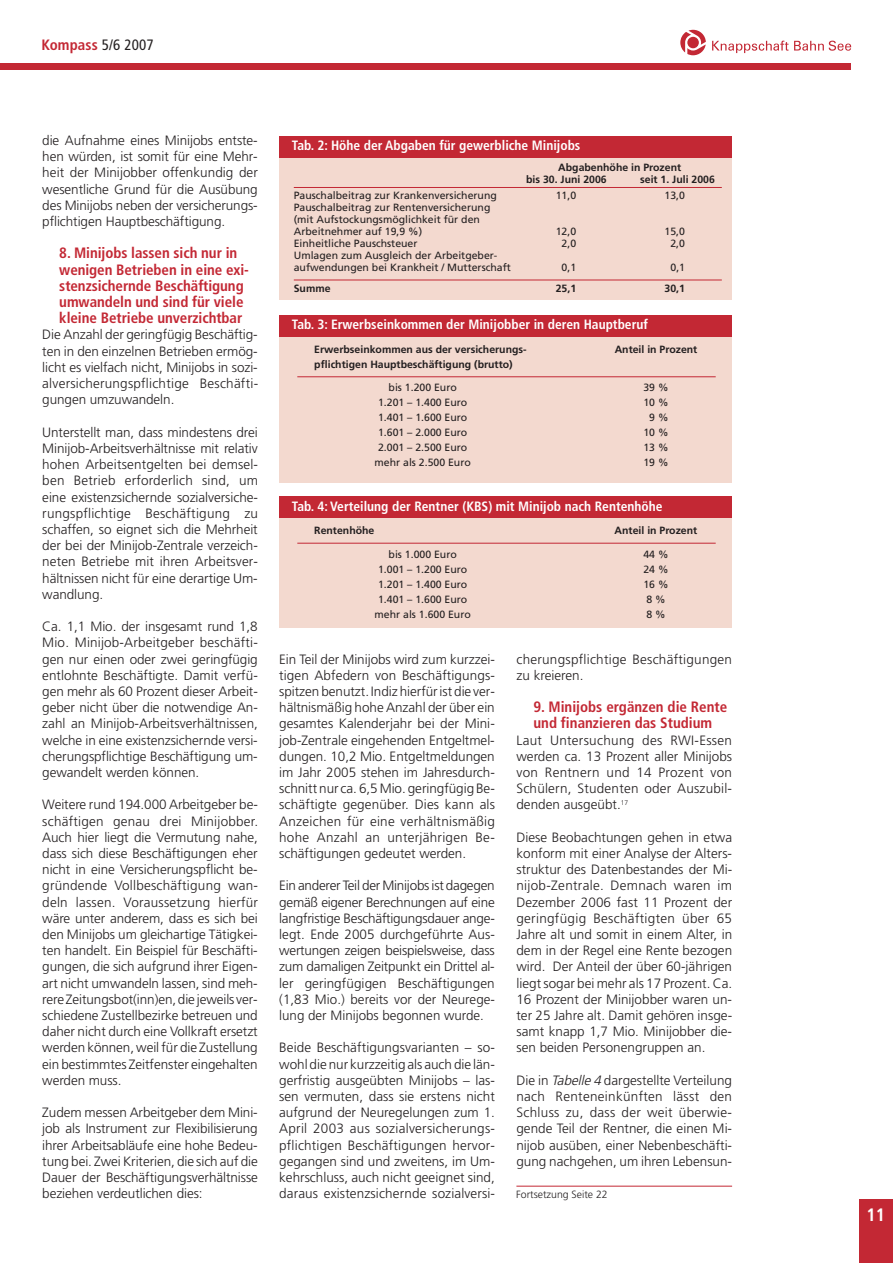
<style>
.page{position:relative;width:893px;height:1263px;background:#fff}
.page>*{position:absolute;margin:0;border:0;box-sizing:border-box;transform-origin:0 0}
.t1{font:700 condensed 18px "Frutiger";color:#fff}
.t2{font:700 condensed 15px/16.2px "Frutiger";letter-spacing:-.005em;color:#c32834}
.t3{font:300 13.5px/16.2px "Frutiger";color:#231f20;text-align:justify}
.t4{font:700 condensed 13.5px "Frutiger";color:#fff}
.t5{font:300 13.5px/16.2px "Frutiger";letter-spacing:.02em;color:#231f20}
.t6{font:10.5px/12px "Frutiger";color:#231f20}
.t7{font:700 10.5px/12px "Frutiger";color:#231f20}
.t8{font:300 10.5px "Frutiger";color:#231f20}
.s1{font-weight:400;color:#231f20}
.s2{font-style:italic}
</style>
<div class="page">
<div style="left:859px;top:1199px;width:34px;height:64px;background:#c32834"></div>
<div style="left:0;top:63px;width:850px;height:6px;background:#c32834"></div>
<svg style="left:712px;top:41px;width:76px;height:12px"></svg>
<svg style="left:794px;top:41px;width:57px;height:10px"></svg>
<svg style="left:680px;top:30px;width:26px;height:25px"></svg>
<div style="left:279px;top:150px;width:453px;height:150px;background:#f3d9cf"></div>
<hr style="left:294px;top:187px;width:428px;height:1px;background:#c32834">
<hr style="left:294px;top:280px;width:428px;height:1px;background:#c32834">
<div style="left:279px;top:136px;width:453px;height:21px;background:#c32834"></div>
<div style="left:279px;top:315px;width:453px;height:167px;background:#f3d9cf"></div>
<hr style="left:297px;top:376px;width:419px;height:1px;background:#c32834">
<div style="left:279px;top:315px;width:453px;height:21px;background:#c32834"></div>
<div style="left:279px;top:496px;width:453px;height:132px;background:#f3d9cf"></div>
<hr style="left:297px;top:543px;width:419px;height:1px;background:#c32834">
<div style="left:279px;top:496px;width:453px;height:22px;background:#c32834"></div>
<hr style="left:516px;top:1186px;width:216px;height:1px;background:#c32834">
<p class="t2" style="left:41px;top:38px;width:114px">Kompass <span class="s1">5/6 2007</span></p>
<p class="t3" style="left:42px;top:133px;width:217px">die Aufnahme eines Minijobs entste&shy;hen würden, ist somit für eine Mehr&shy;heit der Minijobber offenkundig der wesentliche Grund für die Ausübung des Minijobs neben der versicherungs&shy;pflichtigen Hauptbeschäftigung.</p>
<p class="t2" style="left:59px;top:246px;width:191px">8. Minijobs lassen sich nur in wenigen Betrieben in eine exi&shy;stenzsichernde Beschäftigung umwandeln und sind für viele kleine Betriebe unverzichtbar</p>
<p class="t3" style="left:42px;top:328px;width:217px">Die Anzahl der geringfügig Beschäftig&shy;ten in den einzelnen Betrieben ermög&shy;licht es vielfach nicht, Minijobs in sozi&shy;alversicherungspflichtige Beschäfti&shy;gungen umzuwandeln.</p>
<p class="t3" style="left:42px;top:425px;width:217px">Unterstellt man, dass mindestens drei Minijob-Arbeitsverhältnisse mit relativ hohen Arbeitsentgelten bei demsel&shy;ben Betrieb erforderlich sind, um eine existenzsichernde sozialversiche&shy;rungspflichtige Beschäftigung zu schaffen, so eignet sich die Mehrheit der bei der Minijob-Zentrale verzeich&shy;neten Betriebe mit ihren Arbeitsver&shy;hältnissen nicht für eine derartige Um&shy;wandlung.</p>
<p class="t3" style="left:42px;top:619px;width:217px">Ca. 1,1 Mio. der insgesamt rund 1,8<br>Mio. Minijob-Arbeitgeber beschäfti&shy;gen nur einen oder zwei geringfügig entlohnte Beschäftigte. Damit verfü&shy;gen mehr als 60 Prozent dieser Arbeit&shy;geber nicht über die notwendige An&shy;zahl an Minijob-Arbeitsverhältnissen, welche in eine existenzsichernde versi&shy;cherungspflichtige Beschäftigung um&shy;gewandelt werden können.</p>
<p class="t3" style="left:42px;top:797px;width:217px">Weitere rund 194.000 Arbeitgeber be&shy;schäftigen genau drei Minijobber.<br>Auch hier liegt die Vermutung nahe, dass sich diese Beschäftigungen eher nicht in eine Versicherungspflicht be&shy;gründende Vollbeschäftigung wan&shy;deln lassen. Voraussetzung hierfür wäre unter anderem, dass es sich bei den Minijobs um gleichartige Tätigkei&shy;ten handelt. Ein Beispiel für Beschäfti&shy;gungen, die sich aufgrund ihrer Eigen&shy;art nicht umwandeln lassen, sind meh&shy;rere Zeitungsbot(inn)en, die jeweils ver&shy;schiedene Zustellbezirke betreuen und daher nicht durch eine Vollkraft ersetzt werden können, weil für die Zustellung ein bestimmtes Zeitfenster eingehalten werden muss.</p>
<p class="t3" style="left:42px;top:1105px;width:217px">Zudem messen Arbeitgeber dem Mini&shy;job als Instrument zur Flexibilisierung ihrer Arbeitsabläufe eine hohe Bedeu&shy;tung bei. Zwei Kriterien, die sich auf die Dauer der Beschäftigungsverhältnisse beziehen verdeutlichen dies:</p>
<p class="t4" style="left:292px;top:140px;width:290px">Tab. 2: Höhe der Abgaben für gewerbliche Minijobs</p>
<p class="t7" style="left:526px;top:162px;width:157px;text-indent:32px">Abgabenhöhe in Prozent bis 30. Juni 2006</p>
<p class="t7" style="left:640px;top:174px;width:76px">seit 1. Juli 2006</p>
<p class="t6" style="left:294px;top:190px;width:205px">Pauschalbeitrag zur Krankenversicherung</p>
<p class="t6" style="left:556px;top:190px;width:22px">11,0</p>
<p class="t6" style="left:665px;top:190px;width:22px">13,0</p>
<p class="t6" style="left:294px;top:202px;width:198px">Pauschalbeitrag zur Rentenversicherung (mit Aufstockungsmöglichkeit für den<br>Arbeitnehmer auf 19,9 %)</p>
<p class="t6" style="left:556px;top:226px;width:22px">12,0</p>
<p class="t6" style="left:665px;top:226px;width:22px">15,0</p>
<p class="t6" style="left:294px;top:238px;width:125px">Einheitliche Pauschsteuer</p>
<p class="t6" style="left:562px;top:238px;width:16px">2,0</p>
<p class="t6" style="left:670px;top:238px;width:16px">2,0</p>
<p class="t6" style="left:294px;top:250px;width:219px">Umlagen zum Ausgleich der Arbeitgeber&shy;aufwendungen bei Krankheit / Mutterschaft</p>
<p class="t6" style="left:562px;top:262px;width:16px">0,1</p>
<p class="t6" style="left:670px;top:262px;width:16px">0,1</p>
<p class="t7" style="left:294px;top:283px;width:38px">Summe</p>
<p class="t7" style="left:556px;top:283px;width:22px">25,1</p>
<p class="t7" style="left:665px;top:283px;width:22px">30,1</p>
<p class="t4" style="left:292px;top:319px;width:357px">Tab. 3: Erwerbseinkommen der Minijobber in deren Hauptberuf</p>
<p class="t7" style="left:314px;top:344px;width:214px">Erwerbseinkommen aus der versicherungs-</p>
<p class="t7" style="left:615px;top:344px;width:84px">Anteil in Prozent</p>
<p class="t7" style="left:314px;top:359px;width:200px">pflichtigen Hauptbeschäftigung (brutto)</p>
<p class="t6" style="left:389px;top:383px;width:70px">bis 1.200 Euro</p>
<p class="t6" style="left:643px;top:383px;width:27px">39 %</p>
<p class="t6" style="left:378px;top:398px;width:91px">1.201 – 1.400 Euro</p>
<p class="t6" style="left:643px;top:398px;width:27px">10 %</p>
<p class="t6" style="left:378px;top:413px;width:91px">1.401 – 1.600 Euro</p>
<p class="t6" style="left:649px;top:413px;width:21px">9 %</p>
<p class="t6" style="left:378px;top:428px;width:91px">1.601 – 2.000 Euro</p>
<p class="t6" style="left:643px;top:428px;width:27px">10 %</p>
<p class="t6" style="left:378px;top:443px;width:91px">2.001 – 2.500 Euro</p>
<p class="t6" style="left:643px;top:443px;width:27px">13 %</p>
<p class="t6" style="left:375px;top:458px;width:98px">mehr als 2.500 Euro</p>
<p class="t6" style="left:643px;top:458px;width:27px">19 %</p>
<p class="t4" style="left:292px;top:501px;width:372px">Tab. 4: Verteilung der Rentner (KBS) mit Minijob nach Rentenhöhe</p>
<p class="t7" style="left:314px;top:525px;width:62px">Rentenhöhe</p>
<p class="t7" style="left:615px;top:525px;width:84px">Anteil in Prozent</p>
<p class="t6" style="left:389px;top:549px;width:70px">bis 1.000 Euro</p>
<p class="t6" style="left:643px;top:549px;width:27px">44 %</p>
<p class="t6" style="left:378px;top:564px;width:91px">1.001 – 1.200 Euro</p>
<p class="t6" style="left:643px;top:564px;width:27px">24 %</p>
<p class="t6" style="left:378px;top:579px;width:91px">1.201 – 1.400 Euro</p>
<p class="t6" style="left:643px;top:579px;width:27px">16 %</p>
<p class="t6" style="left:378px;top:594px;width:91px">1.401 – 1.600 Euro</p>
<p class="t6" style="left:646px;top:594px;width:21px">8 %</p>
<p class="t6" style="left:375px;top:609px;width:98px">mehr als 1.600 Euro</p>
<p class="t6" style="left:646px;top:609px;width:21px">8 %</p>
<p class="t3" style="left:279px;top:652px;width:217px">Ein Teil der Minijobs wird zum kurzzei&shy;tigen Abfedern von Beschäftigungs&shy;spitzen benutzt. Indiz hierfür ist die ver&shy;hältnismäßig hohe Anzahl der über ein gesamtes Kalenderjahr bei der Mini&shy;job-Zentrale eingehenden Entgeltmel&shy;dungen. 10,2 Mio. Entgeltmeldungen im Jahr 2005 stehen im Jahresdurch&shy;schnitt nur ca. 6,5 Mio. geringfügig Be&shy;schäftigte gegenüber. Dies kann als Anzeichen für eine verhältnismäßig hohe Anzahl an unterjährigen Be&shy;schäftigungen gedeutet werden.</p>
<p class="t3" style="left:279px;top:878px;width:217px">Ein anderer Teil der Minijobs ist dagegen gemäß eigener Berechnungen auf eine langfristige Beschäftigungsdauer ange&shy;legt. Ende 2005 durchgeführte Aus&shy;wertungen zeigen beispielsweise, dass zum damaligen Zeitpunkt ein Drittel al&shy;ler geringfügigen Beschäftigungen (1,83 Mio.) bereits vor der Neurege&shy;lung der Minijobs begonnen wurde.</p>
<p class="t3" style="left:279px;top:1040px;width:217px">Beide Beschäftigungsvarianten – so&shy;wohl die nur kurzzeitig als auch die län&shy;gerfristig ausgeübten Minijobs – las&shy;sen vermuten, dass sie erstens nicht aufgrund der Neuregelungen zum 1.<br>April 2003 aus sozialversicherungs&shy;pflichtigen Beschäftigungen hervor&shy;gegangen sind und zweitens, im Um&shy;kehrschluss, auch nicht geeignet sind, daraus existenzsichernde sozialversi-</p>
<p class="t5" style="left:516px;top:652px;width:217px">cherungspflichtige Beschäftigungen zu kreieren.</p>
<p class="t2" style="left:533px;top:700px;width:195px">9. Minijobs ergänzen die Rente und finanzieren das Studium</p>
<p class="t3" style="left:516px;top:733px;width:217px">Laut Untersuchung des RWI-Essen werden ca. 13 Prozent aller Minijobs von Rentnern und 14 Prozent von Schülern, Studenten oder Auszubil&shy;denden ausgeübt.<sup>17</sup></p>
<p class="t3" style="left:516px;top:830px;width:217px">Diese Beobachtungen gehen in etwa konform mit einer Analyse der Alters&shy;struktur des Datenbestandes der Mi&shy;nijob-Zentrale. Demnach waren im Dezember 2006 fast 11 Prozent der geringfügig Beschäftigten über 65<br>Jahre alt und somit in einem Alter, in dem in der Regel eine Rente bezogen wird. Der Anteil der über 60-jährigen liegt sogar bei mehr als 17 Prozent. Ca.<br>16 Prozent der Minijobber waren un&shy;ter 25 Jahre alt. Damit gehören insge&shy;samt knapp 1,7 Mio. Minijobber die&shy;sen beiden Personengruppen an.</p>
<p class="t3" style="left:516px;top:1073px;width:217px">Die in <span class="s2">Tabelle 4</span>dargestellte Verteilung nach Renteneinkünften lässt den Schluss zu, dass der weit überwie&shy;gende Teil der Rentner, die einen Mi&shy;nijob ausüben, einer Nebenbeschäfti&shy;gung nachgehen, um ihren Lebensun-</p>
<p class="t8" style="left:516px;top:1190px;width:93px">Fortsetzung Seite 22</p>
<h1 class="t1" style="left:867px;top:1208px;width:20px">11</h1>
</div>
